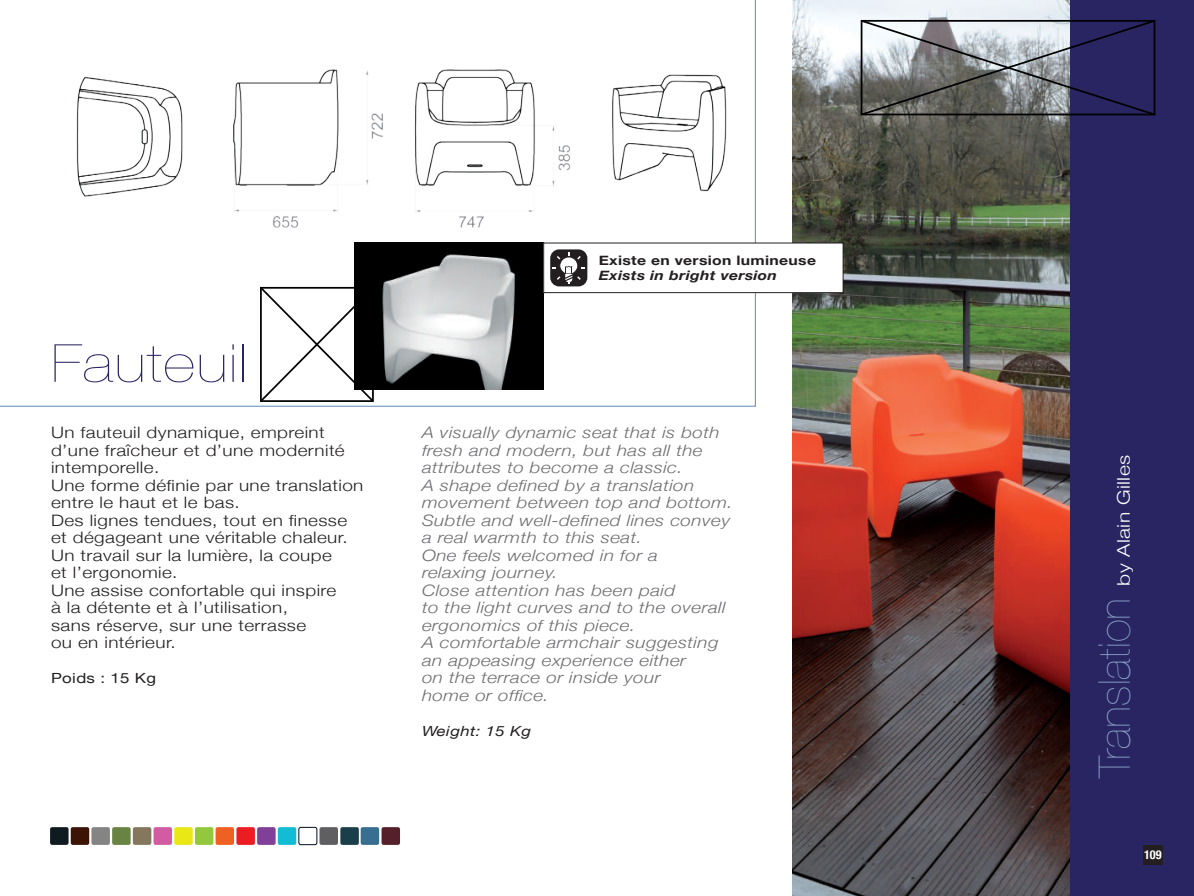
<style>
.page{position:relative;width:1194px;height:896px;background:#fff}
.page>*{position:absolute;margin:0;border:0;box-sizing:border-box;transform-origin:0 0}
.t1{font:200 52.5px "Helvetica Neue";letter-spacing:.02em;color:#282562;scale:1.2 1}
.t2{font:200 43.75px "Helvetica Neue";color:#8ca5c9}
.t3{font:300 17.5px "Helvetica Neue";letter-spacing:.02em;color:#fff;scale:1.2 1}
.t4{font:italic 300 15.75px/17.5px "Helvetica Neue";letter-spacing:.02em;color:#6c6d70;scale:1.2 1}
.t5{font:300 15.75px/17.5px "Helvetica Neue";letter-spacing:.02em;color:#231f20;scale:1.2 1}
.t6{font:italic 14px "Helvetica Neue";letter-spacing:.02em;color:#231f20;scale:1.2 1}
.t7{font:14px "Helvetica Neue";letter-spacing:.02em;color:#231f20;scale:1.2 1}
.t8{font:700 13.12px "Helvetica Neue";letter-spacing:.02em;color:#231f20;scale:1.2 1}
.t9{font:italic 700 13.12px "Helvetica Neue";letter-spacing:.02em;color:#231f20;scale:1.2 1}
.t10{font:700 condensed 12.25px "Helvetica Neue";color:#fff}
</style>
<div class="page">
<img style="left:793px;top:0;width:277px;height:896px">
<div style="left:1070px;top:0;width:123px;height:896px;background:#282562"></div>
<svg style="left:0;top:0;width:755px;height:407px"></svg>
<img style="left:354px;top:242px;width:189px;height:148px">
<div style="left:298px;top:827px;width:19px;height:18px;border:1px solid #000d23;border-radius:2px"></div>
<div style="left:319px;top:827px;width:19px;height:18px;background:#5f5f62;border-radius:2px"></div>
<div style="left:340px;top:827px;width:19px;height:18px;background:#1a3e4a;border-radius:2px"></div>
<div style="left:361px;top:827px;width:18px;height:18px;background:#386e8f;border-radius:2px"></div>
<div style="left:381px;top:827px;width:19px;height:18px;background:#552029;border-radius:2px"></div>
<div style="left:71px;top:827px;width:18px;height:18px;background:#3b1406;border-radius:2px"></div>
<div style="left:153px;top:827px;width:19px;height:18px;background:#d35ba2;border-radius:2px"></div>
<div style="left:91px;top:827px;width:19px;height:18px;background:#858485;border-radius:2px"></div>
<div style="left:257px;top:827px;width:18px;height:18px;background:#814098;border-radius:2px"></div>
<div style="left:278px;top:827px;width:18px;height:18px;background:#12bcd4;border-radius:2px"></div>
<div style="left:174px;top:827px;width:19px;height:18px;background:#eae716;border-radius:2px"></div>
<div style="left:236px;top:827px;width:19px;height:18px;background:#eb1d23;border-radius:2px"></div>
<div style="left:215px;top:827px;width:19px;height:18px;background:#ee6122;border-radius:2px"></div>
<div style="left:112px;top:827px;width:19px;height:18px;background:#698442;border-radius:2px"></div>
<div style="left:195px;top:827px;width:18px;height:18px;background:#94c83c;border-radius:2px"></div>
<div style="left:50px;top:827px;width:19px;height:18px;background:#101a21;border-radius:2px"></div>
<div style="left:133px;top:827px;width:18px;height:18px;background:#85775e;border-radius:2px"></div>
<div style="left:1142px;top:845px;width:20px;height:20px;background:#231f20"></div>
<div style="left:543px;top:243px;width:300px;height:50px;background:#fff"></div>
<div style="left:543px;top:243px;width:300px;height:50px;border:1px solid #231f20"></div>
<div style="left:550px;top:249px;width:37px;height:37px;background:#231f20;border-radius:9px"></div>
<svg style="left:552px;top:252px;width:33px;height:32px"></svg>
<svg style="left:859px;top:19px;width:297px;height:98px"></svg>
<svg style="left:258px;top:285px;width:117px;height:118px"></svg>
<h1 class="t1" style="left:51px;top:333px;width:164px">Fauteuil</h1>
<p class="t5" style="left:51px;top:424px;width:262px">Un fauteuil dynamique, empreint d’une fraîcheur et d’une modernité intemporelle.<br>Une forme définie par une translation entre le haut et le bas.<br>Des lignes tendues, tout en finesse et dégageant une véritable chaleur.<br>Un travail sur la lumière, la coupe<br>et l’ergonomie.<br>Une assise confortable qui inspire<br>à la détente et à l’utilisation,<br>sans réserve, sur une terrasse<br>ou en intérieur.</p>
<p class="t7" style="left:51px;top:670px;width:89px">Poids : 15 Kg</p>
<p class="t8" style="left:598px;top:252px;width:183px">Existe en version lumineuse</p>
<p class="t9" style="left:598px;top:268px;width:150px">Exists in bright version</p>
<p class="t4" style="left:422px;top:424px;width:260px">A visually dynamic seat that is both fresh and modern, but has all the attributes to become a classic.<br>A shape defined by a translation movement between top and bottom.<br>Subtle and well-defined lines convey a real warmth to this seat.<br>One feels welcomed in for a<br>relaxing journey.<br>Close attention has been paid<br>to the light curves and to the overall ergonomics of this piece.<br>A comfortable armchair suggesting an appeasing experience either<br>on the terrace or inside your<br>home or office.</p>
<p class="t6" style="left:422px;top:722px;width:93px">Weight: 15 Kg</p>
<p class="t3" style="left:1112px;top:586px;width:110px;rotate:-90deg">by Alain Gilles</p>
<h2 class="t2" style="left:1089px;top:778px;width:181px;rotate:-90deg">Translation</h2>
<p class="t10" style="left:1144px;top:847px;width:19px">109</p>
</div>
